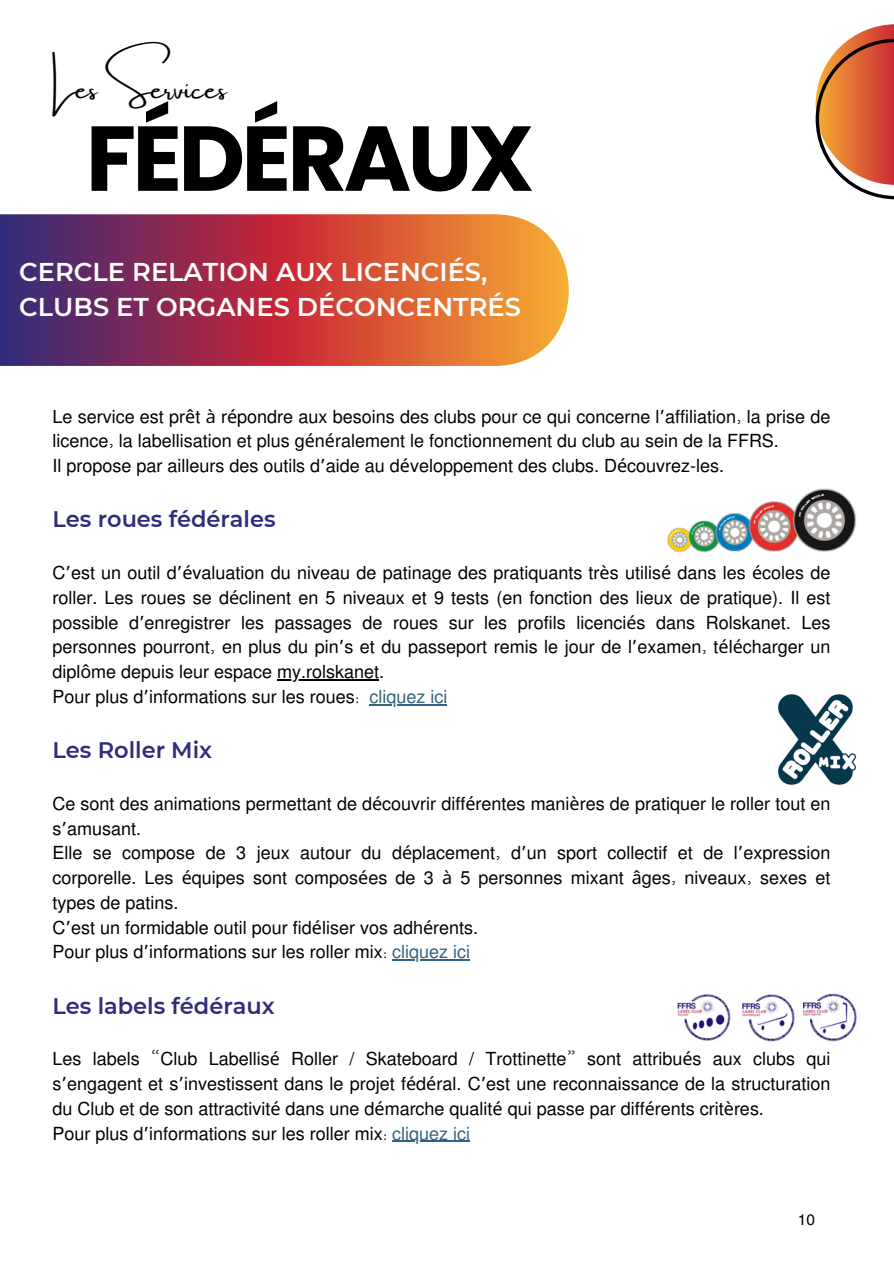
<style>
.page{position:relative;width:894px;height:1264px;background:#fff}
.page>*{position:absolute;margin:0;border:0;box-sizing:border-box;transform-origin:0 0}
.t1{font:700 91.8px "Poppins";letter-spacing:-.04em;color:#000}
.t2{font:29.55px "Amsterdam One";color:#000}
.t3{font:600 25.65px/34.8px "Montserrat";color:#fff}
.t4{font:600 22.5px "Montserrat";color:#2f2c7c}
.t5{font:18px/24.8px "Mukti";color:#000}
.t6{font:18px "Mukti";color:#336280}
.t7{font:15.15px "Helvetica World";color:#000}
.s1{font-family:"Noto Sans"}
.s2{font-family:"Noto Sans Gurmukhi"}
.s3{color:#336280}
</style>
<div class="page">
<hr style="left:277px;top:679px;width:102px;height:1px;background:#000">
<hr style="left:369px;top:704px;width:78px;height:1px;background:#336280">
<hr style="left:392px;top:959px;width:78px;height:1px;background:#336280">
<hr style="left:392px;top:1140px;width:78px;height:1px;background:#336280">
<svg style="left:850px;top:24px;width:43px;height:15px"></svg>
<svg style="left:815px;top:39px;width:78px;height:160px"></svg>
<svg style="left:0;top:214px;width:568px;height:152px;background:#af4b4b"></svg>
<img style="left:667px;top:488px;width:189px;height:65px">
<img style="left:778px;top:694px;width:78px;height:91px">
<img style="left:677px;top:994px;width:53px;height:47px">
<img style="left:742px;top:994px;width:52px;height:47px">
<img style="left:803px;top:993px;width:53px;height:48px">
<p class="t2" style="left:52px;top:72px;width:176px">Les Services</p>
<h2 class="t1" style="left:86px;top:94px;width:450px">FÉDÉRAUX</h2>
<p class="t3" style="left:19px;top:254px;width:503px">CERCLE RELATION AUX LICENCIÉS,<br>CLUBS ET ORGANES DÉCONCENTRÉS</p>
<h1 class="t5" style="left:52px;top:403px;width:779px">Le service est pr<span class="s1">ê</span>t <span class="s1">à</span> r<span class="s1">é</span>pondre aux besoins des clubs pour ce qui concerne l<span class="s2">’</span>affiliation, la prise de licence, la labellisation et plus g<span class="s1">é</span>n<span class="s1">é</span>ralement le fonctionnement du club au sein de la FFRS.</h1>
<h3 class="t5" style="left:52px;top:452px;width:673px">Il propose par ailleurs des outils d<span class="s2">’</span>aide au d<span class="s1">é</span>veloppement des clubs. D<span class="s1">é</span>couvrez-les.</h3>
<p class="t4" style="left:52px;top:505px;width:225px">Les roues fédérales</p>
<p class="t5" style="left:52px;top:559px;width:779px;text-align:justify">C<span class="s2">’</span>est un outil d<span class="s2">’</span><span class="s1">é</span>valuation du niveau de patinage des pratiquants tr<span class="s1">è</span>s utilis<span class="s1">é</span> dans les <span class="s1">é</span>coles de roller. Les roues se d<span class="s1">é</span>clinent en 5 niveaux et 9 tests (en fonction des lieux de pratique). Il est possible d<span class="s2">’</span>enregistrer les passages de roues sur les profils licenci<span class="s1">é</span>s dans Rolskanet. Les personnes pourront, en plus du pin<span class="s2">’</span>s et du passeport remis le jour de l<span class="s2">’</span>examen, t<span class="s1">é</span>l<span class="s1">é</span>charger un dipl<span class="s1">ô</span>me depuis leur espace my.rolskanet.</p>
<h4 class="t5" style="left:52px;top:683px;width:308px">Pour plus d<span class="s2">’</span>informations sur les roues:</h4>
<p class="t6" style="left:369px;top:683px;width:79px">cliquez ici</p>
<p class="t4" style="left:52px;top:736px;width:161px">Les Roller Mix</p>
<p class="t5" style="left:52px;top:790px;width:779px">Ce sont des animations permettant de d<span class="s1">é</span>couvrir diff<span class="s1">é</span>rentes mani<span class="s1">è</span>res de pratiquer le roller tout en</p>
<p class="t5" style="left:52px;top:815px;width:779px">s<span class="s2">’</span>amusant.<br>Elle se compose de 3 jeux autour du d<span class="s1">é</span>placement, d<span class="s2">’</span>un sport collectif et de l<span class="s2">’</span>expression</p>
<h4 class="t5" style="left:52px;top:864px;width:779px">corporelle. Les <span class="s1">é</span>quipes sont compos<span class="s1">é</span>es de 3 <span class="s1">à</span> 5 personnes mixant <span class="s1">â</span>ges, niveaux, sexes et types de patins.<br>C<span class="s2">’</span>est un formidable outil pour fid<span class="s1">é</span>liser vos adh<span class="s1">é</span>rents.</h4>
<p class="t5" style="left:52px;top:938px;width:419px">Pour plus d<span class="s2">’</span>informations sur les roller mix: <span class="s3">cliquez ici</span></p>
<p class="t4" style="left:52px;top:991px;width:224px">Les labels fédéraux</p>
<p class="t5" style="left:52px;top:1045px;width:229px">Les labels “Club Labellis<span class="s1">é</span></p>
<p class="t5" style="left:52px;top:1045px;width:779px;text-indent:239px">Roller / Skateboard / Trottinette” sont attribu<span class="s1">é</span>s aux clubs qui s<span class="s2">’</span>engagent et s<span class="s2">’</span>investissent dans le projet f<span class="s1">é</span>d<span class="s1">é</span>ral. C<span class="s2">’</span>est une reconnaissance de la structuration du Club et de son attractivit<span class="s1">é</span> dans une d<span class="s1">é</span>marche qualit<span class="s1">é</span> qui passe par diff<span class="s1">é</span>rents crit<span class="s1">è</span>res.<br>Pour plus d<span class="s2">’</span>informations sur les roller mix: <span class="s3">cliquez ici</span></p>
<p class="t7" style="left:797px;top:1210px;width:18px">10</p>
</div>
